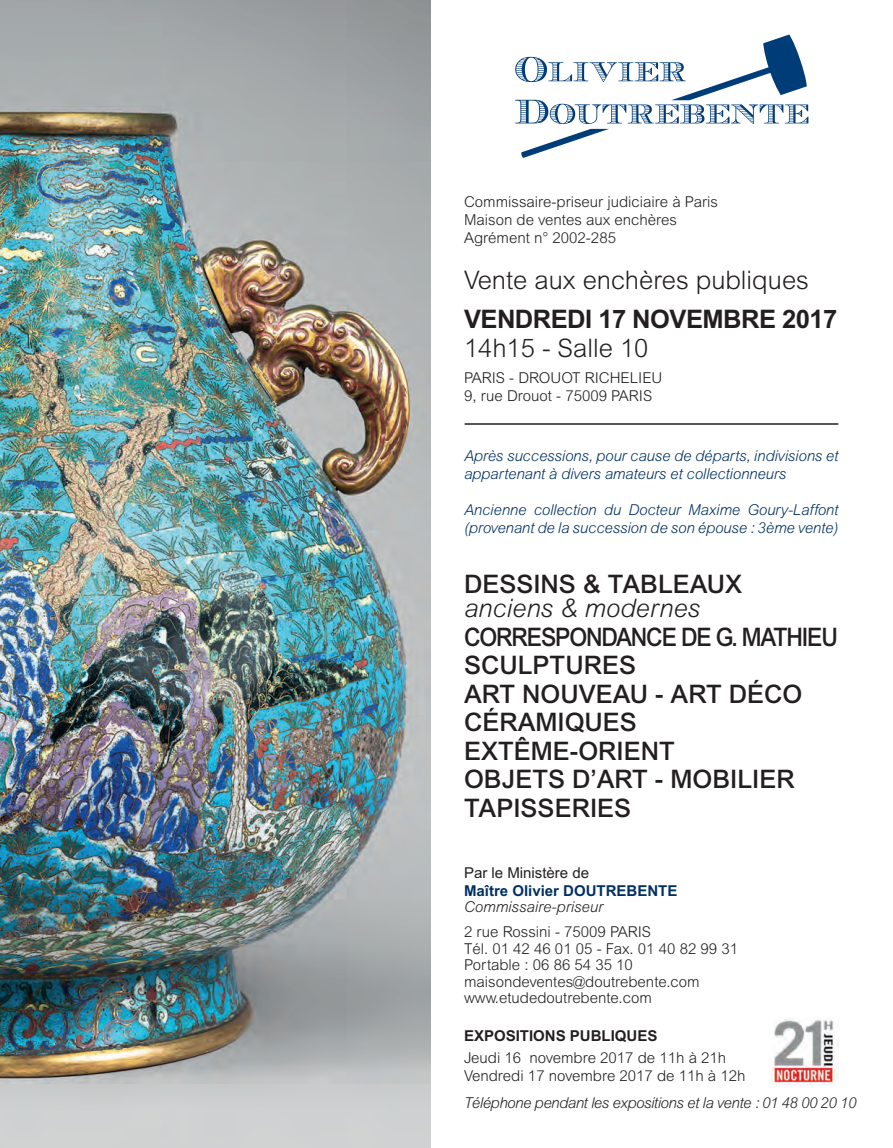
<style>
.page{position:relative;width:893px;height:1148px;background:#fff}
.page>*{position:absolute;margin:0;border:0;box-sizing:border-box;transform-origin:0 0}
.t1{font:500 25.5px/28.5px "Arial MT Std";color:#231f20}
.t2{font:500 25.5px/28.5px "Arial MT Std";letter-spacing:-.05em;color:#231f20;scale:.9 1}
.t3{font:300 25.5px "Arial MT Std";color:#231f20}
.t4{font:700 25.5px "Arial MT Std";letter-spacing:-.02em;color:#231f20}
.t5{font:italic 300 25.5px "Arial MT Std";color:#231f20}
.t6{font:300 15px/18px "Arial MT Std";color:#231f20}
.t7{font:italic 300 15px/18px "Arial MT Std";letter-spacing:-.01em;color:#003062}
.t8{font:italic 300 15px "Arial MT Std";letter-spacing:-.03em;color:#231f20}
.t9{font:700 15px "Arial MT Std";color:#003062}
.t10{font:700 15px "Arial MT Std";color:#231f20}
.t11{font:italic 300 15px "Arial MT Std";color:#231f20}
.t12{font:15px "Arial MT Std";color:#231f20}
</style>
<div class="page">
<svg style="left:515px;top:35px;width:293px;height:123px"></svg>
<hr style="left:465px;top:423px;width:373px;height:2px;background:#231f20">
<img style="left:770px;top:1018px;width:68px;height:67px">
<img style="left:0;top:0;width:430px;height:1147px">
<p class="t6" style="left:464px;top:193px;width:255px">Commissaire-priseur judiciaire à paris maison de ventes aux enchères<br>Agrément n° 2002-285</p>
<h1 class="t3" style="left:464px;top:266px;width:346px">Vente aux enchères publiques</h1>
<h1 class="t4" style="left:464px;top:304px;width:375px">VENDREDI 17 NOVEMBRE 2017</h1>
<h1 class="t3" style="left:464px;top:333px;width:186px">14h15 - Salle 10</h1>
<p class="t6" style="left:464px;top:369px;width:200px">Paris - drouot richelieu<br>9, rue Drouot - 75009 Paris</p>
<p class="t7" style="left:464px;top:447px;width:376px">Après successions, pour cause de départs, indivisions et appartenant à divers amateurs et collectionneurs</p>
<p class="t7" style="left:464px;top:501px;width:376px">Ancienne collection du Docteur Maxime Goury-Laffont (provenant de la succession de son épouse : 3ème vente)</p>
<h1 class="t1" style="left:464px;top:570px;width:280px">DESSINS &amp; TABLEAUX</h1>
<h1 class="t5" style="left:464px;top:593px;width:238px">anciens &amp; modernes</h1>
<h1 class="t2" style="left:464px;top:622px;width:389px">CORRESPONDANCE DE G. MATHIEU<br>SCULPTURES<br>ART NOUVEAU</h1>
<h1 class="t1" style="left:655px;top:679px;width:128px">- ART DÉCO</h1>
<h1 class="t1" style="left:464px;top:708px;width:330px">CÉRAMIQUES<br>EXTÊME-ORIENT<br>OBJETS D’ART - MOBILIER<br>TAPISSERIES</h1>
<p class="t12" style="left:464px;top:863px;width:127px">Par le Ministère de</p>
<p class="t9" style="left:464px;top:881px;width:153px">MAÎTRE OLIVIER DOUTREBEN</p>
<p class="t9" style="left:658px;top:881px;width:19px">TE</p>
<p class="t11" style="left:464px;top:898px;width:141px">Commissaire-priseur</p>
<p class="t6" style="left:464px;top:923px;width:275px;line-height:16.5px">2 rue Rossini - 75009 Paris<br>Tél. 01 42 46 01 05 - Fax. 01 40 82 99 31<br>Portable : 06 86 54 35 10 maisondeventes@doutrebente.com www.etudedoutrebente.com</p>
<p class="t10" style="left:464px;top:1026px;width:195px">EXPOSITIONS PUBLIQUES</p>
<p class="t6" style="left:464px;top:1048px;width:283px">Jeudi 16 novembre 2017 de 11h à 21h<br>Vendredi 17 novembre 2017 de 11h à 12h</p>
<p class="t8" style="left:464px;top:1093px;width:394px">Téléphone pendant les expositions et la vente : 01 48 00 20 10</p>
</div>
